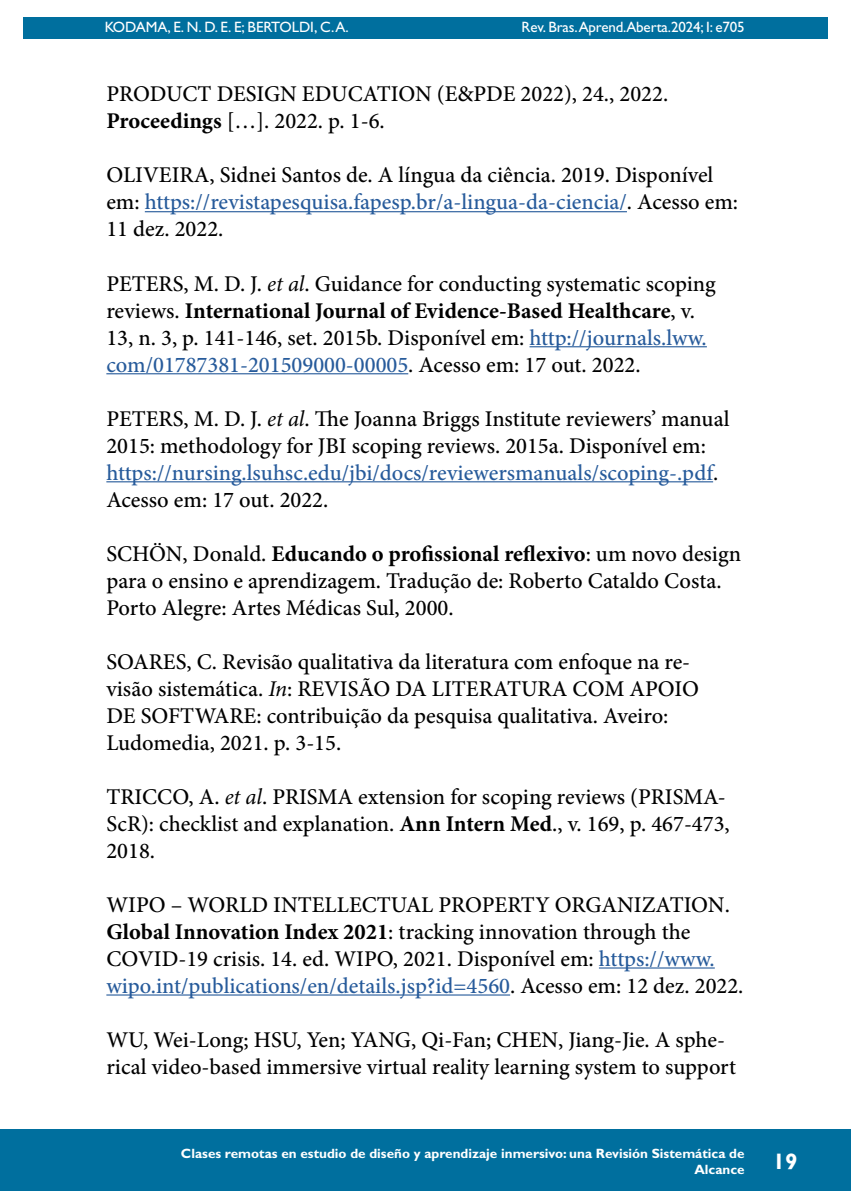
<style>
.page{position:relative;width:851px;height:1191px;background:#fff}
.page>*{position:absolute;margin:0;border:0;box-sizing:border-box;transform-origin:0 0}
.t1{font:500 22.5px/27px "Minion Pro";color:#000}
.t2{font:700 22.5px "Gill Sans Std";color:#fff}
.t3{font:15px "Gill Sans Std";letter-spacing:-.01em;color:#fff}
.t4{font:700 13.5px/16.2px "Gill Sans Std";color:#fff;text-align:right}
.s1{font-weight:700}
.s2{color:#275b9b}
.s3{font-weight:400;font-style:italic}
</style>
<div class="page">
<hr style="left:104px;top:0;width:1px;height:467px;background:#006f9e">
<div style="left:23px;top:17px;width:804px;height:21px;background:#006f9e"></div>
<div style="left:0;top:1129px;width:850px;height:62px;background:#006f9e"></div>
<hr style="left:145px;top:211px;width:482px;height:1px;background:#275b9b">
<hr style="left:529px;top:346px;width:177px;height:1px;background:#275b9b">
<hr style="left:106px;top:373px;width:302px;height:1px;background:#275b9b">
<hr style="left:106px;top:481px;width:607px;height:1px;background:#275b9b">
<hr style="left:599px;top:967px;width:115px;height:1px;background:#275b9b">
<hr style="left:106px;top:994px;width:404px;height:1px;background:#275b9b">
<p class="t3" style="left:105px;top:18px;width:245px">KODAMA, E. N. D. E. E; BERTOLDI, C. A.</p>
<p class="t3" style="left:521px;top:18px;width:224px">Rev. Bras.Aprend.Aberta.2024; I: e705</p>
<p class="t1" style="left:106px;top:81px;width:563px">PRODUCT DESIGN EDUCATION (E&amp;PDE 2022), 24., 2022.<br><span class="s1">Proceedings</span> […]. 2022. p. 1-6.</p>
<p class="t1" style="left:106px;top:162px;width:633px">OLIVEIRA, Sidnei Santos de. A língua da ciência. 2019. Disponível em: <span class="s2">https://revistapesquisa.fapesp.br/a-lingua-da-ciencia/</span>. Acesso em:<br>11 dez. 2022.</p>
<p class="t1" style="left:106px;top:270px;width:610px">PETERS, M. D. J. <span class="s3">et al</span>. Guidance for conducting systematic scoping reviews. <span class="s1">International Journal of Evidence-Based Healthcare</span>, v.<br>13, n. 3, p. 141-146, set. 2015b. Disponível em: <span class="s2">http://journals.lww. com/01787381-201509000-00005</span>. Acesso em: 17 out. 2022.</p>
<p class="t1" style="left:106px;top:405px;width:624px">PETERS, M. D. J. <span class="s3">et al</span>. The Joanna Briggs Institute reviewers’ manual 2015: methodology for JBI scoping reviews. 2015a. Disponível em: <span class="s2">https://nursing.lsuhsc.edu/jbi/docs/reviewersmanuals/scoping-.pdf</span>.<br>Acesso em: 17 out. 2022.</p>
<p class="t1" style="left:106px;top:540px;width:636px">SCHÖN, Donald. <span class="s1">Educando o profissional reflexivo</span>: um novo design para o ensino e aprendizagem. Tradução de: Roberto Cataldo Costa.<br>Porto Alegre: Artes Médicas Sul, 2000.</p>
<p class="t1" style="left:106px;top:648px;width:594px">SOARES, C. Revisão qualitativa da literatura com enfoque na re&shy;visão sistemática. <span class="s3">In</span>: REVISÃO DA LITERATURA COM APOIO DE SOFTWARE: contribuição da pesquisa qualitativa. Aveiro:<br>Ludomedia, 2021. p. 3-15.</p>
<p class="t1" style="left:106px;top:783px;width:625px">TRICCO, A. <span class="s3">et al</span>. PRISMA extension for scoping reviews (PRISMA-<br>ScR): checklist and explanation. <span class="s1">Ann Intern Med</span>., v. 169, p. 467-473,<br>2018.</p>
<p class="t1" style="left:106px;top:891px;width:638px">WIPO – WORLD INTELLECTUAL PROPERTY ORGANIZATION.<br><span class="s1">Global Innovation Index 2021</span>: tracking innovation through the COVID-19 crisis. 14. ed. WIPO, 2021. Disponível em: <span class="s2">https://www. wipo.int/publications/en/details.jsp?id=4560</span>. Acesso em: 12 dez. 2022.</p>
<p class="t1" style="left:106px;top:1026px;width:631px">WU, Wei-Long; HSU, Yen; YANG, Qi-Fan; CHEN, Jiang-Jie. A sphe&shy;rical video-based immersive virtual reality learning system to support</p>
<p class="t4" style="left:181px;top:1145px;width:565px">Clases remotas en estudio de diseño y aprendizaje inmersivo: una Revisión Sistemática de<br>Alcance</p>
<p class="t2" style="left:772px;top:1148px;width:26px">19</p>
</div>
